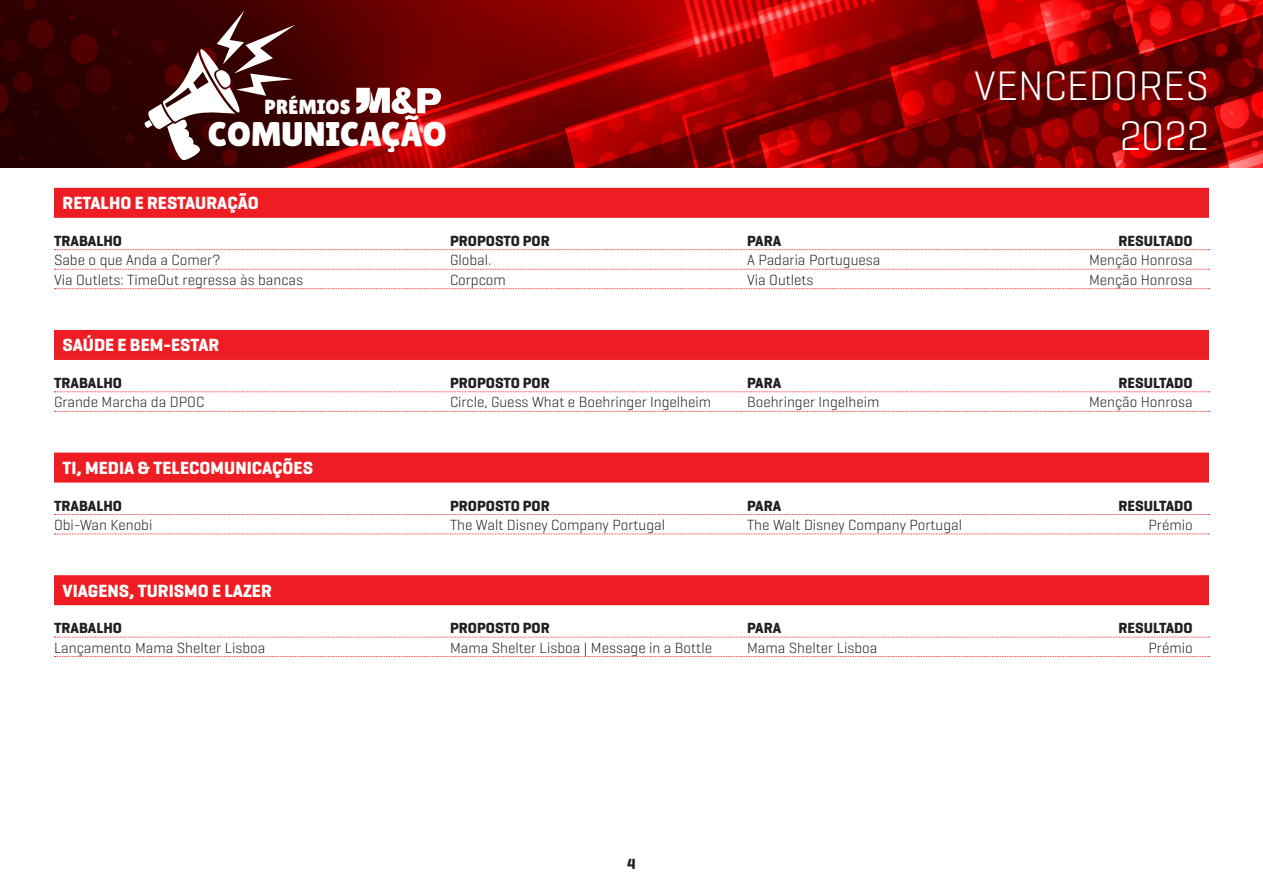
<style>
.page{position:relative;width:1263px;height:893px;background:#fff}
.page>*{position:absolute;margin:0;border:0;box-sizing:border-box;transform-origin:0 0}
.t1{font:300 42px "Geogrotesque";color:#fff}
.t2{font:34.2px "Lilita One";color:#fff}
.t3{font:20.4px "Lilita One";color:#fff}
.tit{font:700 18px "Geogrotesque";color:#fff}
.t4{font:300 15px "Geogrotesque";color:#231f20}
.t5{font:700 15px "Geogrotesque";color:#231f20}
</style>
<div class="page">
<div style="left:54px;top:188px;width:1155px;height:30px;background:#ee1d23"></div>
<svg style="left:54px;top:249px;width:1155px;height:1px"></svg>
<svg style="left:54px;top:269px;width:1155px;height:1px"></svg>
<svg style="left:54px;top:288px;width:1155px;height:1px"></svg>
<div style="left:54px;top:330px;width:1155px;height:30px;background:#ee1d23"></div>
<svg style="left:54px;top:391px;width:1155px;height:1px"></svg>
<svg style="left:54px;top:411px;width:1155px;height:1px"></svg>
<div style="left:54px;top:453px;width:1155px;height:30px;background:#ee1d23"></div>
<svg style="left:54px;top:514px;width:1155px;height:1px"></svg>
<svg style="left:54px;top:534px;width:1155px;height:1px"></svg>
<div style="left:54px;top:575px;width:1155px;height:30px;background:#ee1d23"></div>
<svg style="left:54px;top:637px;width:1155px;height:1px"></svg>
<svg style="left:54px;top:656px;width:1155px;height:1px"></svg>
<img style="left:0;top:0;width:1263px;height:168px">
<svg style="left:145px;top:10px;width:150px;height:150px"></svg>
<svg style="left:356px;top:87px;width:85px;height:27px"></svg>
<p class="t3" style="left:265px;top:95px;width:88px">PRÉMIOS</p>
<p class="t2" style="left:208px;top:114px;width:240px">COMUNICAÇÃO</p>
<p class="t1" style="left:974px;top:59px;width:236px">VENCEDORES</p>
<p class="t1" style="left:1119px;top:109px;width:91px">2022</p>
<p class="tit" style="left:63px;top:192px;width:198px">RETALHO E RESTAURAÇÃO</p>
<p class="t5" style="left:54px;top:231px;width:70px">TRABALHO</p>
<p class="t5" style="left:450px;top:231px;width:101px">PROPOSTO POR</p>
<p class="t5" style="left:747px;top:231px;width:36px">PARA</p>
<p class="t5" style="left:1118px;top:231px;width:76px">RESULTADO</p>
<p class="t4" style="left:54px;top:251px;width:168px">Sabe o que Anda a Comer?</p>
<p class="t4" style="left:450px;top:251px;width:43px">Global.</p>
<p class="t4" style="left:747px;top:251px;width:135px">A Padaria Portuguesa</p>
<p class="t4" style="left:1089px;top:251px;width:105px">Menção Honrosa</p>
<p class="t4" style="left:54px;top:270px;width:250px">Via Outlets: TimeOut regressa às bancas</p>
<p class="t4" style="left:450px;top:270px;width:57px">Corpcom</p>
<p class="t4" style="left:747px;top:270px;width:68px">Via Outlets</p>
<p class="t4" style="left:1089px;top:270px;width:105px">Menção Honrosa</p>
<p class="tit" style="left:63px;top:334px;width:158px">SAÚDE E BEM-ESTAR</p>
<p class="t5" style="left:54px;top:373px;width:70px">TRABALHO</p>
<p class="t5" style="left:450px;top:373px;width:101px">PROPOSTO POR</p>
<p class="t5" style="left:747px;top:373px;width:36px">PARA</p>
<p class="t5" style="left:1118px;top:373px;width:76px">RESULTADO</p>
<p class="t4" style="left:54px;top:393px;width:152px">Grande Marcha da DPOC</p>
<p class="t4" style="left:450px;top:393px;width:263px">Circle, Guess What e Boehringer Ingelheim</p>
<p class="t4" style="left:747px;top:393px;width:134px">Boehringer Ingelheim</p>
<p class="t4" style="left:1089px;top:393px;width:105px">Menção Honrosa</p>
<p class="tit" style="left:63px;top:457px;width:252px">TI, MEDIA &amp; TELECOMUNICAÇÕES</p>
<p class="t5" style="left:54px;top:496px;width:70px">TRABALHO</p>
<p class="t5" style="left:450px;top:496px;width:101px">PROPOSTO POR</p>
<p class="t5" style="left:747px;top:496px;width:36px">PARA</p>
<p class="t5" style="left:1118px;top:496px;width:76px">RESULTADO</p>
<p class="t4" style="left:54px;top:516px;width:100px">Obi-Wan Kenobi</p>
<p class="t4" style="left:450px;top:516px;width:216px">The Walt Disney Company Portugal</p>
<p class="t4" style="left:747px;top:516px;width:216px">The Walt Disney Company Portugal</p>
<p class="t4" style="left:1148px;top:516px;width:46px">Prémio</p>
<p class="tit" style="left:63px;top:579px;width:211px">VIAGENS, TURISMO E LAZER</p>
<p class="t5" style="left:54px;top:619px;width:70px">TRABALHO</p>
<p class="t5" style="left:450px;top:619px;width:101px">PROPOSTO POR</p>
<p class="t5" style="left:747px;top:619px;width:36px">PARA</p>
<p class="t5" style="left:1118px;top:619px;width:76px">RESULTADO</p>
<p class="t4" style="left:54px;top:638px;width:213px">Lançamento Mama Shelter Lisboa</p>
<p class="t4" style="left:450px;top:638px;width:264px">Mama Shelter Lisboa | Message in a Bottle</p>
<p class="t4" style="left:747px;top:638px;width:132px">Mama Shelter Lisboa</p>
<p class="t4" style="left:1148px;top:638px;width:46px">Prémio</p>
<p class="t5" style="left:627px;top:855px;width:10px">4</p>
</div>
